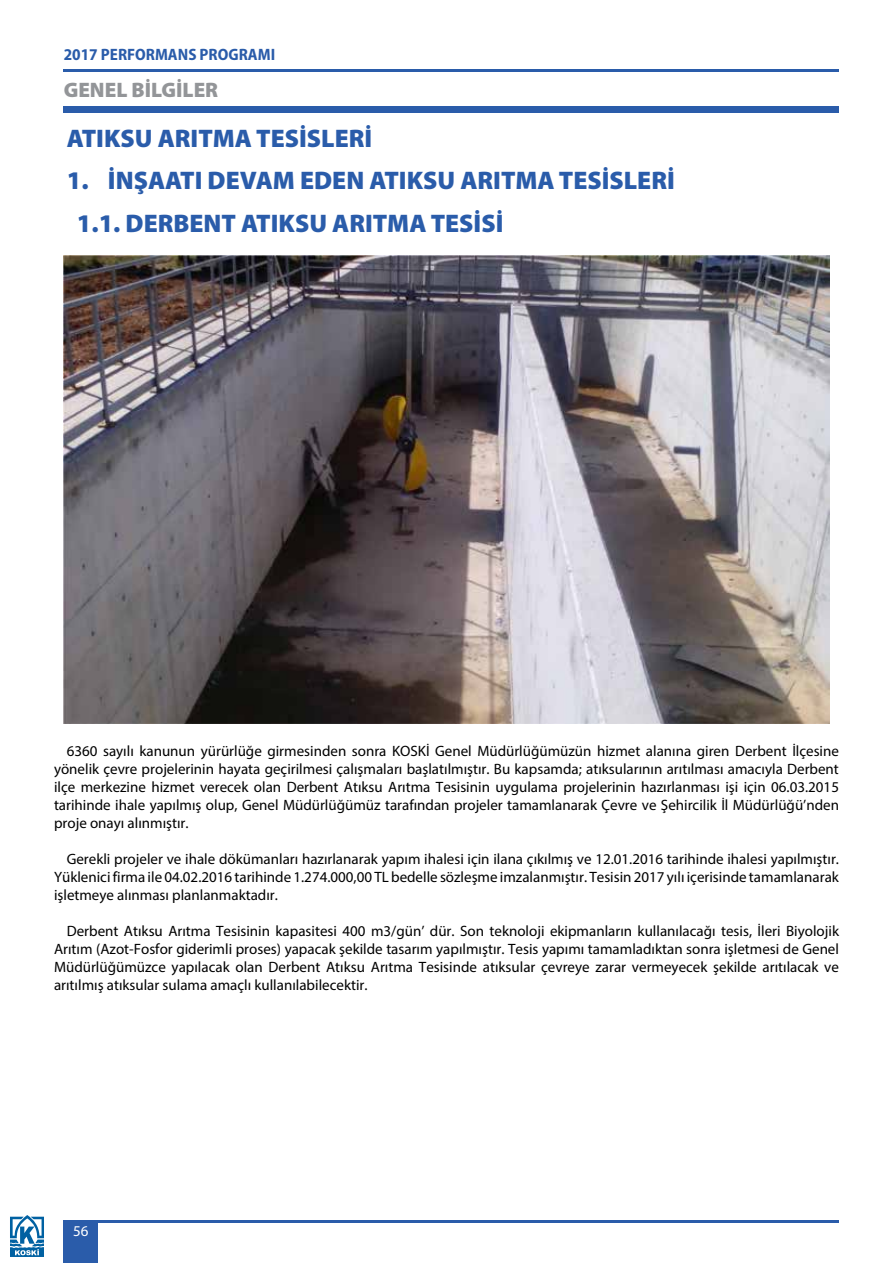
<style>
.page{position:relative;width:893px;height:1263px;background:#fff}
.page>*{position:absolute;margin:0;border:0;box-sizing:border-box;transform-origin:0 0}
.t1{font:900 25.5px "Myriad Pro";color:#2a5caa}
.t2{font:900 21px "Myriad Pro";color:#939598}
.t3{font:700 semi-condensed 16.5px "Myriad Pro";color:#2a5caa}
.t4{font:15px/18px "Myriad Pro";color:#000;text-align:justify}
.t5{font:15px "Myriad Pro";color:#fff}
</style>
<div class="page">
<div style="left:64px;top:1221px;width:34px;height:42px;background:#2a5caa"></div>
<svg style="left:10px;top:1215px;width:34px;height:42px"></svg>
<hr style="left:98px;top:1221px;width:741px;height:2px;background:#2a5caa">
<hr style="left:64px;top:69px;width:775px;height:3px;background:#2a5caa">
<div style="left:64px;top:106px;width:775px;height:7px;background:#2a5caa"></div>
<img style="left:64px;top:255px;width:765px;height:468px">
<p class="t3" style="left:64px;top:45px;width:213px">2017 PERFORMANS PROGRAMI</p>
<h2 class="t2" style="left:64px;top:78px;width:156px">GENEL BİLGİLER</h2>
<h1 class="t1" style="left:67px;top:124px;width:307px">ATIKSU ARITMA TESİSLERİ</h1>
<h1 class="t1" style="left:67px;top:166px;width:610px">1. İNŞAATI DEVAM EDEN ATIKSU ARITMA TESİSLERİ</h1>
<h1 class="t1" style="left:77px;top:209px;width:428px">1.1. DERBENT ATIKSU ARITMA TESİSİ</h1>
<p class="t4" style="left:54px;top:741px;width:786px;text-indent:13px">6360 sayılı kanunun yürürlüğe girmesinden sonra KOSKİ Genel Müdürlüğümüzün hizmet alanına giren Derbent İlçesine yönelik çevre projelerinin hayata geçirilmesi çalışmaları başlatılmıştır. Bu kapsamda; atıksularının arıtılması amacıyla Derbent ilçe merkezine hizmet verecek olan Derbent Atıksu Arıtma Tesisinin uygulama projelerinin hazırlanması işi için 06.03.2015 tarihinde ihale yapılmış olup, Genel Müdürlüğümüz tarafından projeler tamamlanarak Çevre ve Şehircilik İl Müdürlüğü’nden proje onayı alınmıştır.</p>
<p class="t4" style="left:54px;top:849px;width:786px;text-indent:13px">Gerekli projeler ve ihale dökümanları hazırlanarak yapım ihalesi için ilana çıkılmış ve 12.01.2016 tarihinde ihalesi yapılmıştır.<br>Yüklenici firma ile 04.02.2016 tarihinde 1.274.000,00 TL bedelle sözleşme imzalanmıştır. Tesisin 2017 yılı içerisinde tamamlanarak işletmeye alınması planlanmaktadır.</p>
<p class="t4" style="left:54px;top:921px;width:786px;text-indent:13px">Derbent Atıksu Arıtma Tesisinin kapasitesi 400 m3/gün’ dür. Son teknoloji ekipmanların kullanılacağı tesis, İleri Biyolojik Arıtım (Azot-Fosfor giderimli proses) yapacak şekilde tasarım yapılmıştır. Tesis yapımı tamamladıktan sonra işletmesi de Genel Müdürlüğümüzce yapılacak olan Derbent Atıksu Arıtma Tesisinde atıksular çevreye zarar vermeyecek şekilde arıtılacak ve arıtılmış atıksular sulama amaçlı kullanılabilecektir.</p>
<p class="t5" style="left:73px;top:1222px;width:17px">56</p>
</div>
